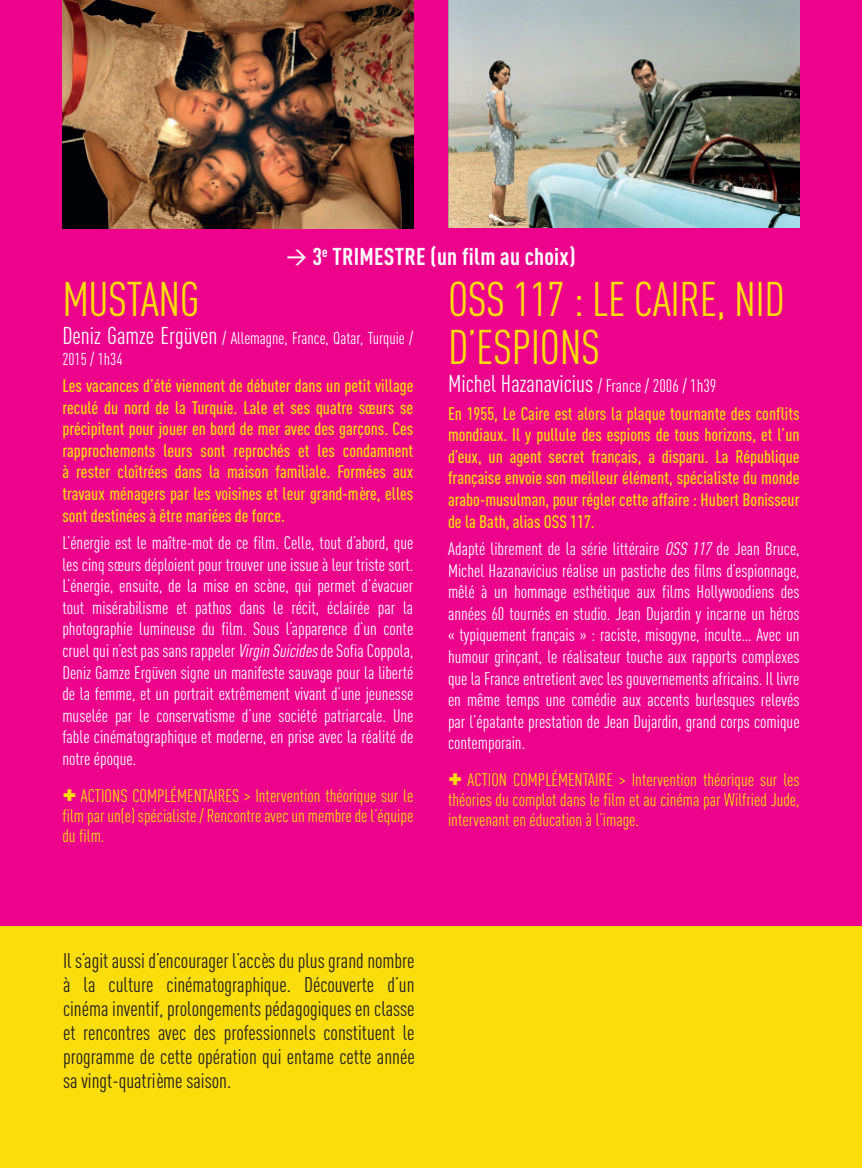
<style>
.page{position:relative;width:862px;height:1168px;background:#fff}
.page>*{position:absolute;margin:0;border:0;box-sizing:border-box;transform-origin:0 0}
.t1{font:48px/48px "DIN Cond";letter-spacing:-.01em;color:#fadd0b}
.t2{font:24px "DIN Cond";color:#fff}
.t3{font:700 24px "DIN Cond";letter-spacing:.01em;color:#fff}
.t4{font:21px/24px "DIN Cond";color:#231f20;text-align:justify}
.t5{font:18px/21.6px "DIN Cond";color:#fff;text-align:justify}
.t6{font:500 18px/21.6px "DIN Cond";color:#fadd0b;text-align:justify}
.t7{font:18px/20px "DIN Cond";color:#fadd0b;text-align:justify}
.t8{font:17px/20.4px "DIN Cond";color:#fff}
.s1{font-family:"DIN";font-weight:500;font-size:20px}
.s2{font-size:24px}
.s3{font-style:italic}
.s4{font-weight:900;font-size:30px}
.s5{font-size:18px}
</style>
<div class="page">
<div style="left:0;top:925px;width:862px;height:243px;background:#fadd0b"></div>
<div style="left:0;top:0;width:862px;height:925px;background:#ed028c"></div>
<img style="left:62px;top:0;width:352px;height:228px">
<img style="left:448px;top:0;width:351px;height:228px">
<h2 class="t3" style="left:286px;top:242px;width:291px"><span class="s1">&gt;</span> 3<sup>e</sup> TRIMESTRE (un film au choix)</h2>
<h1 class="t1" style="left:62px;top:274px;width:139px">MUSTANG</h1>
<p class="t8" style="left:62px;top:328px;width:352px"><span class="s2">Deniz Gamze Ergüven</span> / Allemagne, France, Qatar, Turquie /<br>2015 / 1h34</p>
<p class="t6" style="left:62px;top:374px;width:352px">Les vacances d’été viennent de débuter dans un petit village reculé du nord de la Turquie. Lale et ses quatre sœurs se précipitent pour jouer en bord de mer avec des garçons. Ces rapprochements leurs sont reprochés et les condamnent à rester cloîtrées dans la maison familiale. Formées aux travaux ménagers par les voisines et leur grand-mère, elles sont destinées à être mariées de force.</p>
<p class="t5" style="left:62px;top:532px;width:352px">L’énergie est le maître-mot de ce film. Celle, tout d’abord, que les cinq sœurs déploient pour trouver une issue à leur triste sort.<br>L’énergie, ensuite, de la mise en scène, qui permet d’évacuer tout misérabilisme et pathos dans le récit, éclairée par la photographie lumineuse du film. Sous l’apparence d’un conte cruel qui n’est pas sans rappeler <span class="s3">VirginSuicides</span>de Sofia Coppola, Deniz Gamze Ergüven signe un manifeste sauvage pour la liberté de la femme, et un portrait extrêmement vivant d’une jeunesse muselée par le conservatisme d’une société patriarcale. Une fable cinématographique et moderne, en prise avec la réalité de notre époque.</p>
<p class="t7" style="left:62px;top:785px;width:352px"><span class="s4">+</span> ACTIONS COMPLÉMENTAIRES &gt; Intervention théorique sur le film par un(e) spécialiste / Rencontre avec un membre de l’équipe du film.</p>
<h1 class="t1" style="left:448px;top:274px;width:338px">OSS 117 : LE CAIRE, NID<br>D’ESPIONS</h1>
<h2 class="t2" style="left:448px;top:370px;width:270px">Michel Hazanavicius <span class="s5">/ France / 2006 / 1h39</span></h2>
<p class="t6" style="left:448px;top:402px;width:353px">En 1955, Le Caire est alors la plaque tournante des conflits mondiaux. Il y pullule des espions de tous horizons, et l’un d’eux, un agent secret français, a disparu. La République française envoie son meilleur élément, spécialiste du monde arabo-musulman, pour régler cette affaire : Hubert Bonisseur de la Bath, alias OSS 117.</p>
<p class="t5" style="left:448px;top:538px;width:353px">Adapté librement de la série littéraire <span class="s3">OSS 117</span> de Jean Bruce, Michel Hazanavicius réalise un pastiche des films d’espionnage, mêlé à un hommage esthétique aux films Hollywoodiens des années 60 tournés en studio. Jean Dujardin y incarne un héros « typiquement français » : raciste, misogyne, inculte… Avec un humour grinçant, le réalisateur touche aux rapports complexes que la France entretient avec les gouvernements africains. Il livre en même temps une comédie aux accents burlesques relevés par l’épatante prestation de Jean Dujardin, grand corps comique contemporain.</p>
<p class="t7" style="left:448px;top:770px;width:353px"><span class="s4">+</span> ACTION COMPLÉMENTAIRE &gt; Intervention théorique sur les théories du complot dans le film et au cinéma par Wilfried Jude, intervenant en éducation à l’image.</p>
<p class="t4" style="left:63px;top:948px;width:353px">Il s’agit aussi d’encourager l’accès du plus grand nombre à la culture cinématographique. Découverte d’un cinéma inventif, prolongements pédagogiques en classe et rencontres avec des professionnels constituent le programme de cette opération qui entame cette année sa vingt-quatrième saison.</p>
</div>
